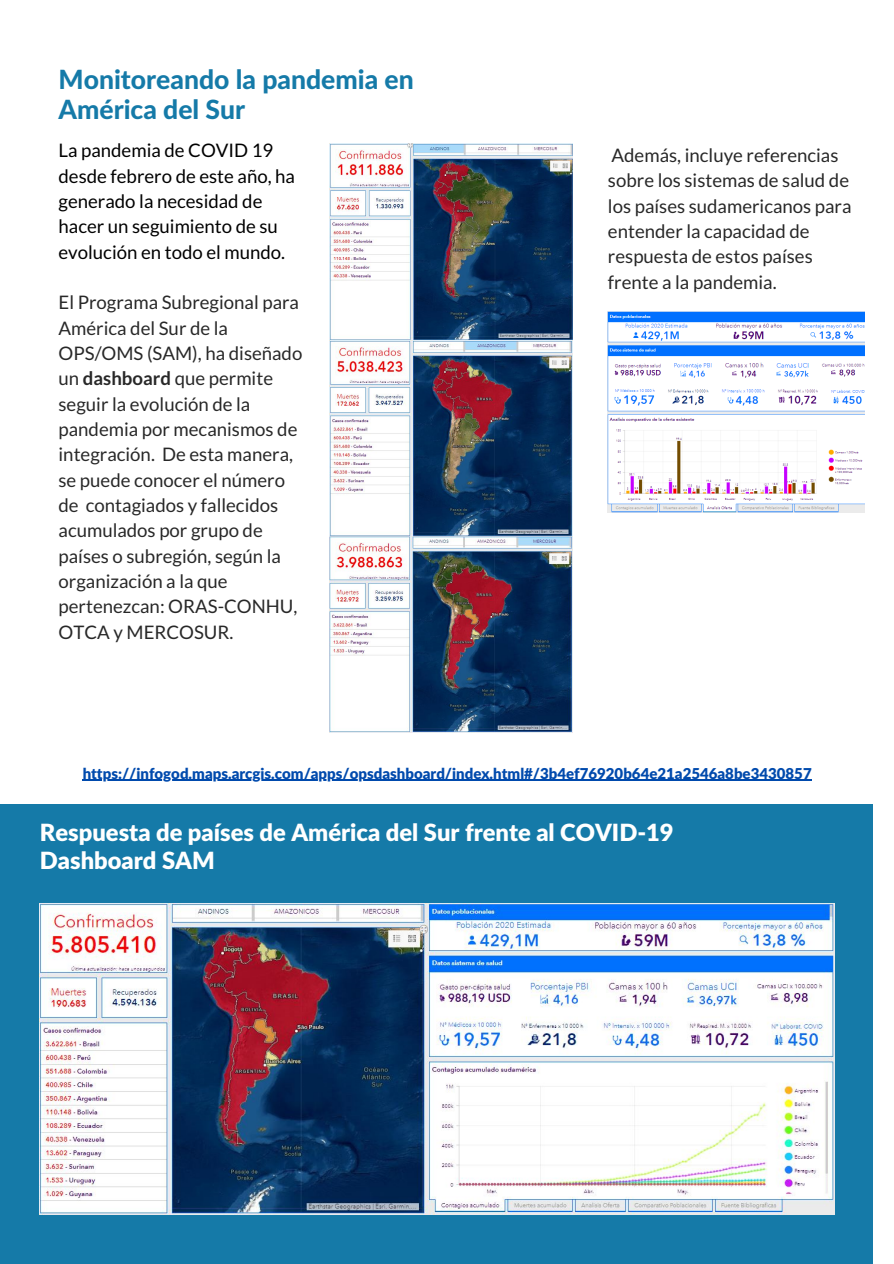
<style>
.page{position:relative;width:894px;height:1264px;background:#fff}
.page>*{position:absolute;margin:0;border:0;box-sizing:border-box;transform-origin:0 0}
.t1{font:800 26.55px/30.5px "Lato Latin";color:#157aa8}
.t2{font:900 23.7px/27.2px "Lato Latin";color:#fff}
.t3{font:18.6px/25.3px "Lato";color:#282828}
.t4{font:18.6px/25.3px "Lato";color:#000}
.t5{font:900 15px "Lato Latin";color:#004aad}
.s1{font-weight:700}
</style>
<div class="page">
<div style="left:0;top:804px;width:872px;height:459px;background:#157aa8"></div>
<img style="left:40px;top:903px;width:794px;height:311px">
<img style="left:329px;top:143px;width:243px;height:589px">
<img style="left:607px;top:311px;width:257px;height:201px">
<hr style="left:83px;top:779px;width:728px;height:2px;background:#004aad">
<h1 class="t1" style="left:59px;top:66px;width:356px">Monitoreando la pandemia en<br>América del Sur</h1>
<p class="t4" style="left:59px;top:137px;width:238px">La pandemia de COVID 19 desde febrero de este año, ha generado la necesidad de hacer un seguimiento de su evolución en todo el mundo.</p>
<p class="t3" style="left:59px;top:289px;width:245px">El Programa Subregional para<br>América del Sur de la<br>OPS/OMS (SAM), ha diseñado un <span class="s1">dashboard</span> que permite seguir la evolución de la pandemia por mecanismos de integración. De esta manera, se puede conocer el número de contagiados y fallecidos acumulados por grupo de países o subregión, según la organización a la que pertenezcan: ORAS-CONHU,<br>OTCA y MERCOSUR.</p>
<p class="t3" style="left:607px;top:142px;width:245px">Además, incluye referencias sobre los sistemas de salud de los países sudamericanos para entender la capacidad de respuesta de estos países frente a la pandemia.</p>
<p class="t5" style="left:83px;top:766px;width:730px">https://infogod.maps.arcgis.com/apps/opsdashboard/index.html#/3b4ef76920b64e21a2546a8be3430857</p>
<p class="t2" style="left:40px;top:820px;width:635px">Respuesta de países de América del Sur frente al COVID-19<br>Dashboard SAM</p>
</div>
